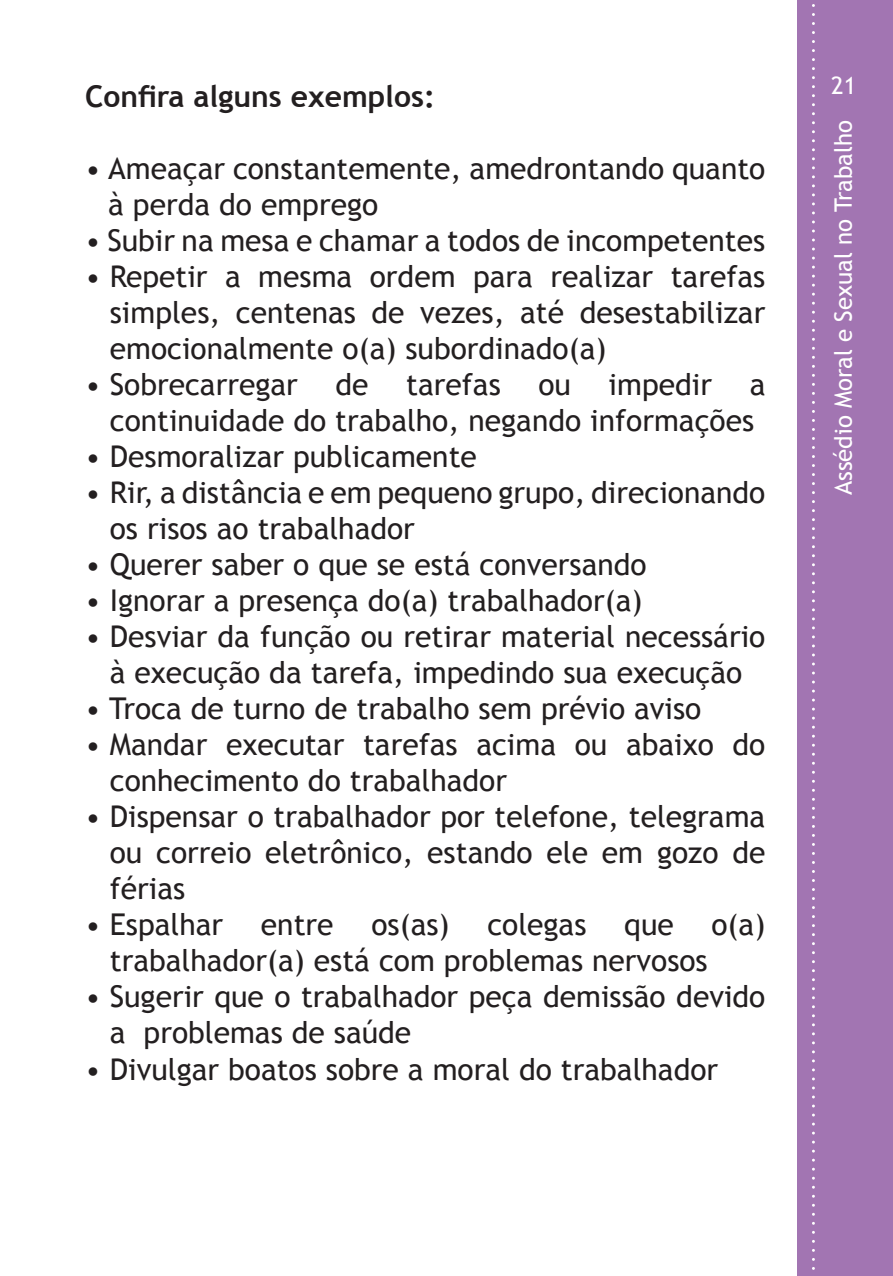
<style>
.page{position:relative;width:893px;height:1276px;background:#fff}
.page>*{position:absolute;margin:0;border:0;box-sizing:border-box;transform-origin:0 0}
.t1{font:30px/36px "Trebuchet MS";color:#231f20}
.t2{font:700 30px "Trebuchet MS";color:#231f20}
.t3{font:24px "Trebuchet MS";color:#fff}
</style>
<div class="page">
<div style="left:797px;top:0;width:96px;height:1276px;background:#a275b2"></div>
<svg style="left:812px;top:4px;width:3px;height:1266px"></svg>
<p class="t2" style="left:85px;top:78px;width:351px">Confira alguns exemplos:</p>
<p class="t1" style="left:108px;top:151px;width:659px;text-indent:-23px">• Ameaçar constantemente, amedrontando quanto à perda do emprego</p>
<p class="t1" style="left:85px;top:223px;width:682px">• Subir na mesa e chamar a todos de incompetentes</p>
<p class="t1" style="left:110px;top:259px;width:657px;text-align:justify;text-indent:-25px">• Repetir a mesma ordem para realizar tarefas simples, centenas de vezes, até desestabilizar emocionalmente o(a) subordinado(a)</p>
<p class="t1" style="left:85px;top:367px;width:214px">• Sobrecarregar</p>
<p class="t1" style="left:335px;top:367px;width:35px">de</p>
<p class="t1" style="left:406px;top:367px;width:96px">tarefas</p>
<p class="t1" style="left:538px;top:367px;width:34px">ou</p>
<p class="t1" style="left:609px;top:367px;width:105px">impedir</p>
<p class="t1" style="left:110px;top:367px;width:657px;text-indent:640px">a continuidade do trabalho, negando informações</p>
<p class="t1" style="left:85px;top:439px;width:393px">• Desmoralizar publicamente</p>
<p class="t1" style="left:110px;top:475px;width:657px;text-indent:-25px">• Rir, a distância e em pequeno grupo, direcionando os risos ao trabalhador</p>
<p class="t1" style="left:85px;top:547px;width:563px">• Querer saber o que se está conversando</p>
<p class="t1" style="left:85px;top:583px;width:559px">• Ignorar a presença do(a) trabalhador(a)</p>
<p class="t1" style="left:85px;top:619px;width:682px;text-align:center">• Desviar da função ou retirar material necessário à execução da tarefa, impedindo sua execução</p>
<p class="t1" style="left:85px;top:691px;width:618px">• Troca de turno de trabalho sem prévio aviso</p>
<p class="t1" style="left:110px;top:727px;width:657px;text-indent:-25px">• Mandar executar tarefas acima ou abaixo do conhecimento do trabalhador</p>
<p class="t1" style="left:110px;top:799px;width:657px;text-align:justify;text-indent:-25px">• Dispensar o trabalhador por telefone, telegrama ou correio eletrônico, estando ele em gozo de férias</p>
<p class="t1" style="left:85px;top:907px;width:140px">• Espalhar</p>
<p class="t1" style="left:261px;top:907px;width:74px">entre</p>
<p class="t1" style="left:371px;top:907px;width:80px">os(as)</p>
<p class="t1" style="left:487px;top:907px;width:101px">colegas</p>
<p class="t1" style="left:624px;top:907px;width:51px">que</p>
<p class="t1" style="left:711px;top:907px;width:55px">o(a)</p>
<p class="t1" style="left:110px;top:943px;width:599px">trabalhador(a) está com problemas nervosos</p>
<p class="t1" style="left:110px;top:979px;width:657px;text-indent:-25px">• Sugerir que o trabalhador peça demissão devido a problemas de saúde</p>
<p class="t1" style="left:85px;top:1051px;width:635px">• Divulgar boatos sobre a moral do trabalhador</p>
<p class="t3" style="left:831px;top:71px;width:27px">21</p>
<p class="t3" style="left:829px;top:495px;width:377px;rotate:-90deg">Assédio Moral e Sexual no Trabalho</p>
</div>
